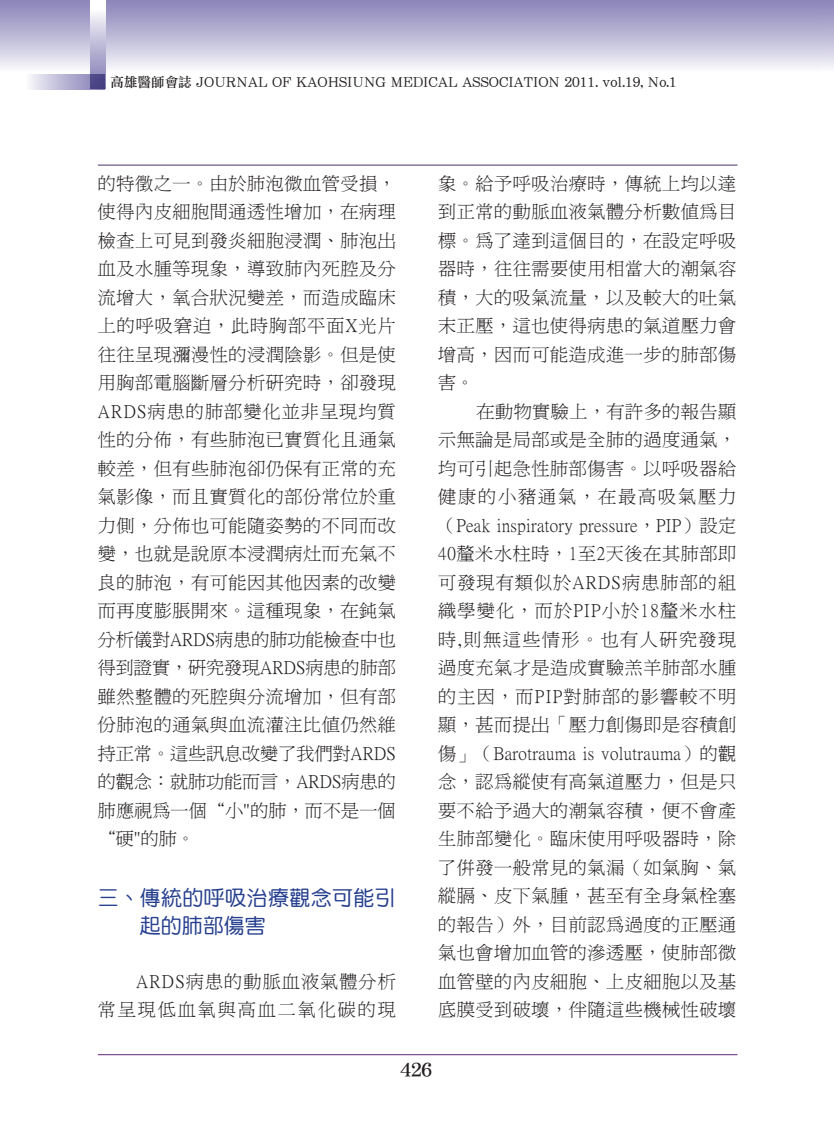
<style>
.page{position:relative;width:834px;height:1144px;background:#fff}
.page>*{position:absolute;margin:0;border:0;box-sizing:border-box;transform-origin:0 0}
.t1{font:21px/28.5px "DF Yuan W5 WIN BF";letter-spacing:.015em;color:#253f8e}
.t2{font:18px/28.5px "P Ming Li U";letter-spacing:.035em;color:#231f20;text-align:justify}
.t3{font:18px/28.5px "P Ming Li U";letter-spacing:.085em;color:#231f20;text-align:right}
.t4{font:18px "DF Li Song W7 WINP BF";color:#231f20}
.t5{font:13.5px "DF Li Song W5 WINP BF";color:#231f20}
</style>
<div class="page">
<div style="left:0;top:0;width:821px;height:89px;background:linear-gradient(to bottom,#8982b8,#fff)"></div>
<hr style="left:98px;top:1054px;width:639px;height:1px;background:#6b357f">
<hr style="left:98px;top:165px;width:639px;height:1px;background:#543f77">
<svg style="left:90px;top:0;width:15px;height:74px"></svg>
<svg style="left:9px;top:74px;width:96px;height:15px"></svg>
<svg style="left:821px;top:0;width:12px;height:68px"></svg>
<p class="t5" style="left:111px;top:75px;width:567px">高雄醫師會誌 JOURNAL OF KAOHSIUNG MEDICAL ASSOCIATION 2011. vol.19, No.1</p>
<p class="t2" style="left:98px;top:169px;width:299px">的特徵之一。由於肺泡微血管受損，使得內皮細胞間通透性增加，在病理檢查上可見到發炎細胞浸潤、肺泡出血及水腫等現象，導致肺內死腔及分流增大，氧合狀況變差，而造成臨床上的呼吸窘迫，此時胸部平面X光片往往呈現瀰漫性的浸潤陰影。但是使用胸部電腦斷層分析研究時，卻發現ARDS病患的肺部變化並非呈現均質性的分佈，有些肺泡已實質化且通氣較差，但有些肺泡卻仍保有正常的充氣影像，而且實質化的部份常位於重力側，分佈也可能隨姿勢的不同而改變，也就是說原本浸潤病灶而充氣不良的肺泡，有可能因其他因素的改變而再度膨脹開來。這種現象，在鈍氣分析儀對ARDS病患的肺功能檢查中也得到證實，研究發現ARDS病患的肺部雖然整體的死腔與分流增加，但有部份肺泡的通氣與血流灌注比值仍然維持正常。這些訊息改變了我們對ARDS的觀念：就肺功能而言，ARDS病患的肺應視為一個“小"的肺，而不是一個“硬"的肺。</p>
<p class="t1" style="left:140px;top:883px;width:257px;text-indent:-42px">三、傳統的呼吸治療觀念可能引起的肺部傷害</p>
<p class="t3" style="left:98px;top:967px;width:299px">ARDS病患的動脈血液氣體分析<br>常呈現低血氧與高血二氧化碳的現</p>
<p class="t2" style="left:438px;top:169px;width:299px">象。給予呼吸治療時，傳統上均以達到正常的動脈血液氣體分析數值為目標。為了達到這個目的，在設定呼吸器時，往往需要使用相當大的潮氣容積，大的吸氣流量，以及較大的吐氣末正壓，這也使得病患的氣道壓力會增高，因而可能造成進一步的肺部傷害。</p>
<p class="t2" style="left:438px;top:397px;width:299px;text-indent:38px">在動物實驗上，有許多的報告顯示無論是局部或是全肺的過度通氣，均可引起急性肺部傷害。以呼吸器給健康的小豬通氣，在最高吸氣壓力（Peak inspiratory pressure，PIP）設定40釐米水柱時，1至2天後在其肺部即可發現有類似於ARDS病患肺部的組織學變化，而於PIP小於18釐米水柱時,則無這些情形。也有人研究發現過度充氣才是造成實驗羔羊肺部水腫的主因，而PIP對肺部的影響較不明顯，甚而提出「壓力創傷即是容積創傷」（Barotrauma is volutrauma）的觀念，認為縱使有高氣道壓力，但是只要不給予過大的潮氣容積，便不會產生肺部變化。臨床使用呼吸器時，除了併發一般常見的氣漏（如氣胸、氣縱膈、皮下氣腫，甚至有全身氣栓塞的報告）外，目前認為過度的正壓通氣也會增加血管的滲透壓，使肺部微血管壁的內皮細胞、上皮細胞以及基底膜受到破壞，伴隨這些機械性破壞</p>
<p class="t4" style="left:400px;top:1060px;width:33px">426</p>
</div>
